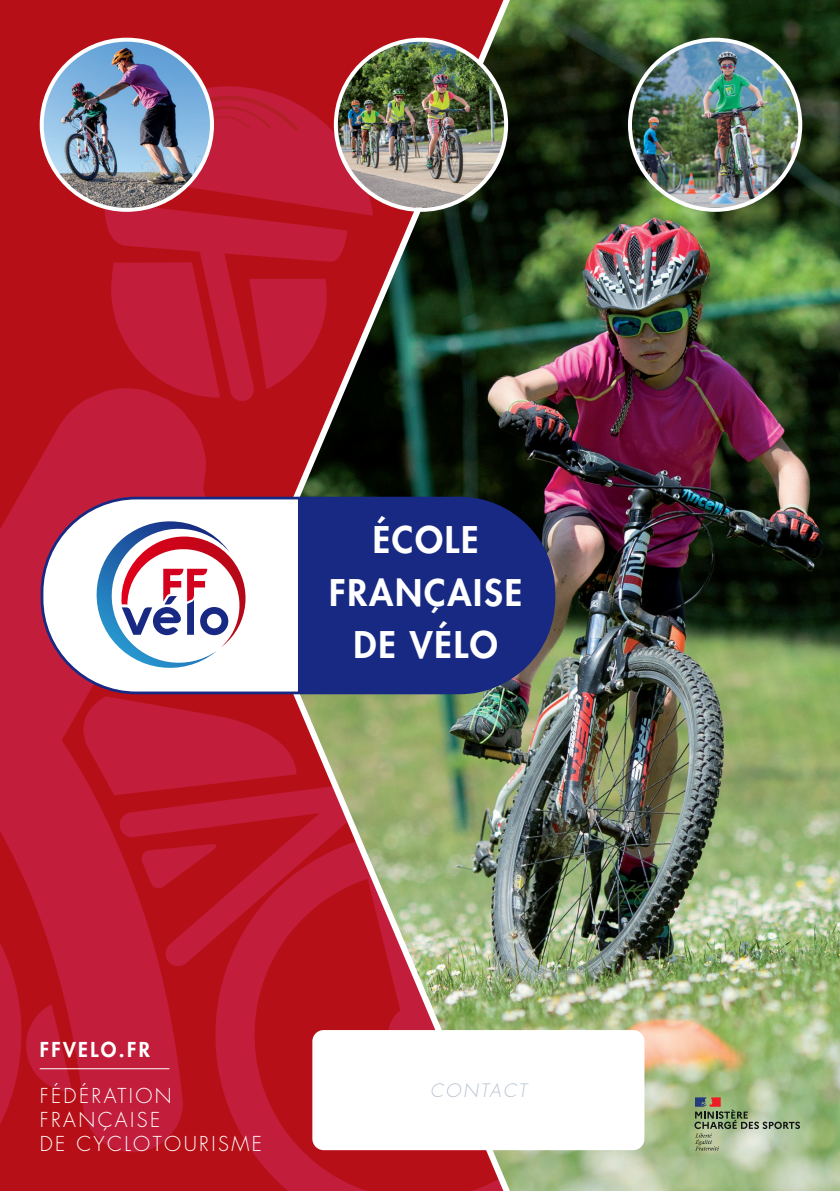
<style>
.page{position:relative;width:840px;height:1191px;background:#fff}
.page>*{position:absolute;margin:0;border:0;box-sizing:border-box;transform-origin:0 0}
.t1{font:800 35.8px/52.2px "Futura";letter-spacing:.05em;color:#fff;text-align:center}
.t2{font:300 20px/24px "Futura";letter-spacing:.12em;color:#fff}
.t3{font:800 20px "Futura";letter-spacing:.12em;color:#fff}
.t4{font:italic 300 18px "Futura";letter-spacing:.12em;color:#b9c3d2}
</style>
<div class="page">
<img style="left:0;top:0;width:248px;height:1191px">
<img style="left:248px;top:0;width:591px;height:1191px">
<div style="left:42px;top:498px;width:511px;height:195px;background:#fff;border-radius:94px"></div>
<div style="left:41px;top:497px;width:514px;height:197px;border:3px solid #172982;border-radius:94px"></div>
<div style="left:298px;top:498px;width:255px;height:195px;background:#172982"></div>
<svg style="left:96px;top:521px;width:150px;height:147px"></svg>
<img style="left:629px;top:42px;width:170px;height:166px">
<div style="left:627px;top:38px;width:174px;height:174px;border:4px solid #fff;border-radius:50%"></div>
<img style="left:42px;top:40px;width:170px;height:170px;border-radius:85px">
<div style="left:40px;top:38px;width:174px;height:174px;border:4px solid #fff;border-radius:50%"></div>
<img style="left:335px;top:40px;width:171px;height:167px">
<div style="left:333px;top:38px;width:175px;height:174px;border:4px solid #fff;border-radius:50%"></div>
<hr style="left:40px;top:1068px;width:129px;height:1px;background:#fff">
<div style="left:312px;top:1030px;width:332px;height:120px;background:#fff;border-radius:11px"></div>
<svg style="left:694px;top:1097px;width:105px;height:53px"></svg>
<h1 class="t1" style="left:329px;top:513px;width:194px">ÉCOLE<br>FRANÇAISE<br>DE VÉLO</h1>
<p class="t3" style="left:40px;top:1035px;width:112px">FFVELO.FR</p>
<p class="t2" style="left:40px;top:1084px;width:223px">FÉDÉRATION<br>FRANÇAISE<br>DE CYCLOTOURISME</p>
<p class="t4" style="left:430px;top:1079px;width:98px">CONTACT</p>
</div>
